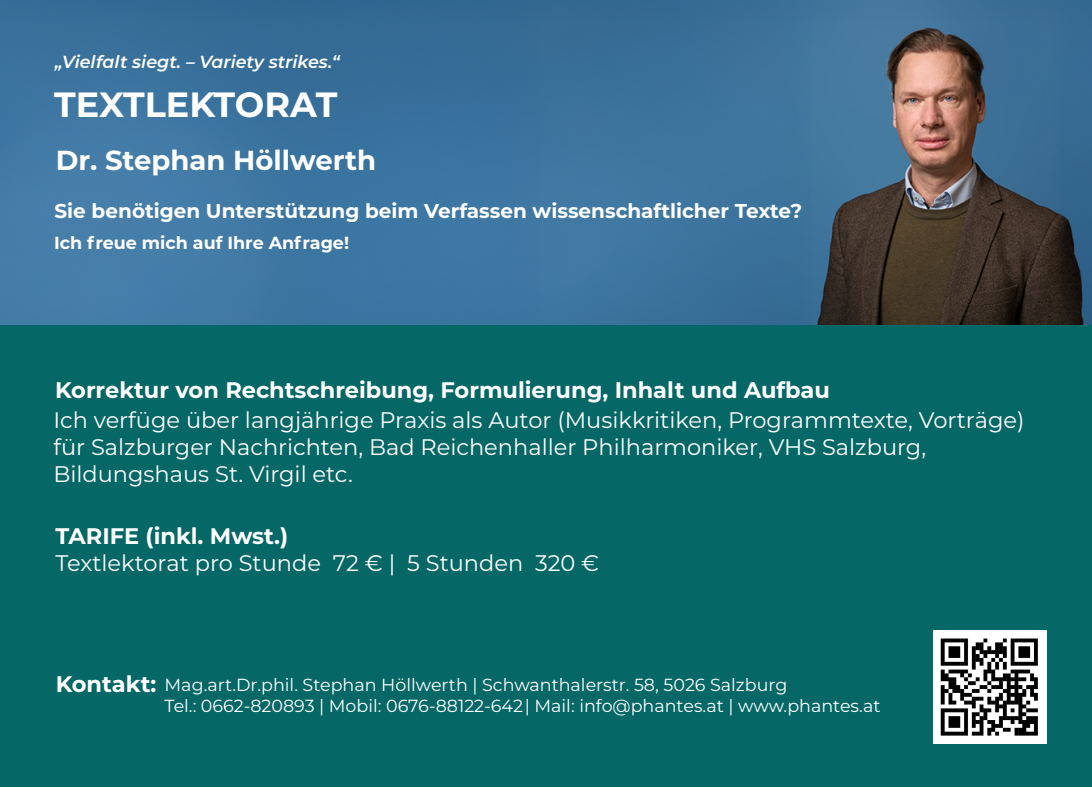
<style>
.page{position:relative;width:1092px;height:787px;background:#fff}
.page>*{position:absolute;margin:0;border:0;box-sizing:border-box;transform-origin:0 0}
.t1{font:700 35px "Montserrat";color:#fff}
.t2{font:700 27.5px "Montserrat";color:#fff}
.t3{font:22.5px/27px "Montserrat";color:#fff}
.t4{font:700 22.5px "Montserrat";color:#fff}
.t5{font:700 20px "Montserrat";color:#fff}
.t6{font:17.5px/21px "Montserrat";color:#fff}
.t7{font:italic 600 17.5px "Montserrat";color:#fff}
.t8{font:700 17.5px "Montserrat";color:#fff}
</style>
<div class="page">
<div style="left:0;top:0;width:1091px;height:787px;background:#066767"></div>
<img style="left:933px;top:630px;width:113px;height:112px">
<img style="left:0;top:0;width:1091px;height:324px">
<svg style="left:1061px;top:40px;width:18px;height:285px;background:#2d4d67"></svg>
<svg style="left:40px;top:12px;width:1033px;height:18px;background:#386d95"></svg>
<svg style="left:12px;top:19px;width:18px;height:306px;background:#4079a3"></svg>
<p class="t7" style="left:55px;top:49px;width:286px">„Vielfalt siegt. – Variety strikes.“</p>
<h1 class="t1" style="left:54px;top:79px;width:285px">TEXTLEKTORAT</h1>
<p class="t2" style="left:56px;top:140px;width:322px">Dr. Stephan Höllwerth</p>
<p class="t5" style="left:55px;top:196px;width:749px">Sie benötigen Unterstützung beim Verfassen wissenschaftlicher Texte?</p>
<p class="t8" style="left:54px;top:230px;width:296px">Ich freue mich auf Ihre Anfrage!</p>
<p class="t4" style="left:55px;top:373px;width:776px">Korrektur von Rechtschreibung, Formulierung, Inhalt und Aufbau</p>
<p class="t3" style="left:53px;top:406px;width:972px">Ich verfüge über langjährige Praxis als Autor (Musikkritiken, Programmtexte, Vorträge) für Salzburger Nachrichten, Bad Reichenhaller Philharmoniker, VHS Salzburg,<br>Bildungshaus St. Virgil etc.</p>
<p class="t4" style="left:55px;top:519px;width:234px">TARIFE (inkl. Mwst.)</p>
<p class="t3" style="left:55px;top:548px;width:545px">Textlektorat pro Stunde 72 € | 5 Stunden 320 €</p>
<p class="t4" style="left:56px;top:668px;width:102px">Kontakt:</p>
<p class="t6" style="left:164px;top:674px;width:717px">Mag.art.Dr.phil. Stephan Höllwerth | Schwanthalerstr. 58, 5026 Salzburg<br>Tel.: 0662-820893 | Mobil: 0676-88122-642 | Mail: info@phantes.at | www.phantes.at</p>
</div>
